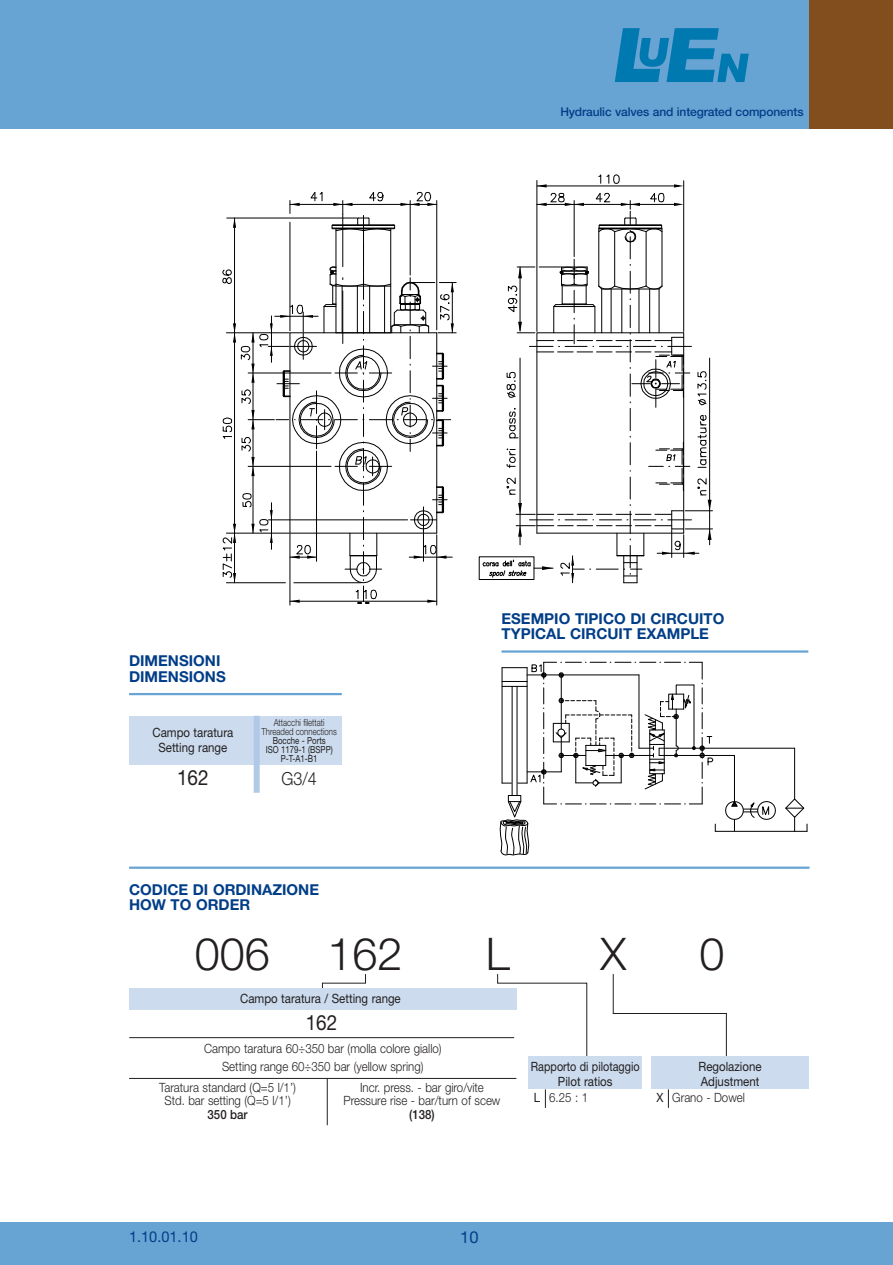
<style>
.page{position:relative;width:893px;height:1265px;background:#fff}
.page>*{position:absolute;margin:0;border:0;box-sizing:border-box;transform-origin:0 0}
.t1{font:300 45px "Helvetica Neue";color:#231f20}
.t2{font:21px "Helvetica Neue";color:#231f20;scale:.9 1}
.t3{font:300 18px "Helvetica Neue";color:#231f20;scale:.9 1}
.t4{font:16.5px "Helvetica Neue";color:#023e88}
.t5{font:15px/15.8px "Helvetica Neue Bold TT";color:#023e88}
.t6{font:15px "Helvetica Neue";color:#023e88}
.t7{font:300 12.75px/13.5px "Helvetica Neue";color:#231f20;text-align:center;scale:.9 1}
.t8{font:12.75px/15px "Helvetica Neue";color:#231f20;text-align:center;scale:.9 1}
.t9{font:12.75px "Helvetica Neue";color:#231f20;scale:.85 1}
.t10{font:500 12.75px "Helvetica Neue";color:#231f20;scale:.9 1}
.t11{font:500 12px "Helvetica Neue";letter-spacing:-.01em;color:#023e88}
.t12{font:300 9.75px/9px "Helvetica Neue";color:#231f20;text-align:center;scale:.8 1}
.t13{font:9.75px/9px "Helvetica Neue";color:#231f20;text-align:center;scale:.8 1}
.s1{font-weight:400}
</style>
<div class="page">
<div style="left:2px;top:1222px;width:891px;height:42px;background:#68a4d3"></div>
<div style="left:2px;top:0;width:891px;height:129px;background:#68a4d3"></div>
<div style="left:809px;top:0;width:84px;height:129px;background:#834e1e"></div>
<hr style="left:0;top:0;width:2px;height:129px;background:#68a4d3">
<hr style="left:0;top:1222px;width:2px;height:42px;background:#68a4d3">
<svg style="left:615px;top:28px;width:134px;height:54px"></svg>
<hr style="left:234px;top:218px;width:1px;height:364px;background:#000">
<hr style="left:227px;top:218px;width:130px;height:1px;background:#000">
<svg style="left:233px;top:218px;width:3px;height:10px"></svg>
<hr style="left:410px;top:200px;width:1px;height:75px;background:#000">
<hr style="left:436px;top:200px;width:1px;height:130px;background:#000">
<hr style="left:290px;top:204px;width:147px;height:1px;background:#000">
<svg style="left:290px;top:200px;width:10px;height:13px"></svg>
<hr style="left:290px;top:222px;width:1px;height:109px;background:#000">
<svg style="left:310px;top:192px;width:13px;height:10px"></svg>
<hr style="left:290px;top:534px;width:1px;height:71px;background:#000">
<hr style="left:436px;top:534px;width:1px;height:71px;background:#000">
<hr style="left:335px;top:229px;width:1px;height:104px;background:#000">
<hr style="left:390px;top:229px;width:1px;height:104px;background:#000">
<hr style="left:363px;top:231px;width:1px;height:53px;background:#000">
<svg style="left:331px;top:191px;width:106px;height:46px"></svg>
<hr style="left:342px;top:214px;width:1px;height:52px;background:#000">
<svg style="left:222px;top:243px;width:234px;height:361px"></svg>
<hr style="left:342px;top:291px;width:1px;height:52px;background:#000">
<svg style="left:479px;top:174px;width:233px;height:409px"></svg>
<hr style="left:659px;top:748px;width:135px;height:1px;background:#000">
<hr style="left:659px;top:755px;width:75px;height:1px;background:#000">
<hr style="left:715px;top:831px;width:92px;height:1px;background:#000">
<hr style="left:734px;top:755px;width:1px;height:46px;background:#000">
<svg style="left:725px;top:801px;width:51px;height:29px"></svg>
<hr style="left:794px;top:748px;width:1px;height:51px;background:#000">
<svg style="left:785px;top:798px;width:23px;height:33px"></svg>
<svg style="left:500px;top:662px;width:216px;height:193px"></svg>
<hr style="left:129px;top:866px;width:680px;height:2px;background:#68a4d3">
<svg style="left:322px;top:974px;width:44px;height:14px"></svg>
<svg style="left:497px;top:974px;width:90px;height:90px"></svg>
<div style="left:529px;top:1056px;width:113px;height:33px;background:#ccdcee"></div>
<svg style="left:545px;top:1089px;width:1px;height:18px"></svg>
<div style="left:129px;top:988px;width:387px;height:21px;background:#ccdcee"></div>
<hr style="left:129px;top:1077px;width:387px;height:1px;background:#231f20">
<hr style="left:129px;top:1037px;width:385px;height:1px;background:#231f20">
<hr style="left:327px;top:1078px;width:1px;height:46px;background:#231f20">
<hr style="left:501px;top:650px;width:307px;height:2px;background:#68a4d3">
<hr style="left:129px;top:693px;width:213px;height:2px;background:#68a4d3">
<div style="left:129px;top:716px;width:213px;height:49px;background:#ccdcee"></div>
<div style="left:254px;top:715px;width:6px;height:77px;background:#afc9e6"></div>
<svg style="left:613px;top:974px;width:114px;height:95px"></svg>
<div style="left:652px;top:1056px;width:157px;height:33px;background:#ccdcee"></div>
<svg style="left:668px;top:1089px;width:1px;height:18px"></svg>
<p class="t11" style="left:560px;top:108px;width:245px">Hydraulic valves and integrated components</p>
<p class="t5" style="left:129px;top:653px;width:98px">DIMENSIONI<br>DIMENSIONS</p>
<p class="t8" style="left:152px;top:726px;width:91px">Campo taratura<br>Setting range</p>
<h2 class="t2" style="left:177px;top:769px;width:37px">162</h2>
<p class="t12" style="left:262px;top:718px;width:96px">Attacchi filettati<br>Threaded connections</p>
<p class="t13" style="left:266px;top:736px;width:85px">Bocche - Ports<br>ISO 1179-1 (BSPP)<br>P-T-A1-B1</p>
<h3 class="t3" style="left:281px;top:771px;width:41px">G3/4</h3>
<p class="t5" style="left:501px;top:610px;width:224px">ESEMPIO TIPICO DI CIRCUITO<br>TYPICAL CIRCUIT EXAMPLE</p>
<p class="t5" style="left:129px;top:881px;width:191px">CODICE DI ORDINAZIONE<br>HOW TO ORDER</p>
<h1 class="t1" style="left:195px;top:937px;width:77px">006</h1>
<h1 class="t1" style="left:328px;top:937px;width:77px">162</h1>
<h1 class="t1" style="left:486px;top:937px;width:26px">L</h1>
<h1 class="t1" style="left:600px;top:937px;width:27px">X</h1>
<h1 class="t1" style="left:699px;top:937px;width:27px">0</h1>
<p class="t8" style="left:240px;top:992px;width:180px">Campo taratura / Setting range</p>
<p class="t7" style="left:204px;top:1040px;width:265px;line-height:17.7px">Campo taratura 60÷350 bar (molla colore giallo)<br>Setting range 60÷350 bar (yellow spring)</p>
<p class="t7" style="left:159px;top:1081px;width:153px">Taratura standard (Q=5 l/1’)<br>Std. bar setting (Q=5 l/1’)</p>
<p class="t10" style="left:208px;top:1109px;width:46px">350 bar</p>
<h2 class="t2" style="left:306px;top:1014px;width:37px">162</h2>
<p class="t7" style="left:343px;top:1081px;width:176px">Incr. press. - bar giro/vite<br>Pressure rise - bar/turn of scew</p>
<p class="t10" style="left:409px;top:1109px;width:30px">(138)</p>
<p class="t9" style="left:531px;top:1061px;width:129px">Rapporto di pilotaggio</p>
<p class="t8" style="left:558px;top:1074px;width:62px">Pilot ratios</p>
<p class="t7" style="left:534px;top:1091px;width:62px"><span class="s1">L</span> 6.25 : 1</p>
<p class="t8" style="left:698px;top:1059px;width:72px">Regolazione</p>
<p class="t8" style="left:701px;top:1074px;width:66px">Adjustment</p>
<p class="t7" style="left:656px;top:1091px;width:100px"><span class="s1">X</span> Grano - Dowel</p>
<p class="t6" style="left:129px;top:1230px;width:70px">1.10.01.10</p>
<p class="t4" style="left:460px;top:1230px;width:20px">10</p>
</div>
